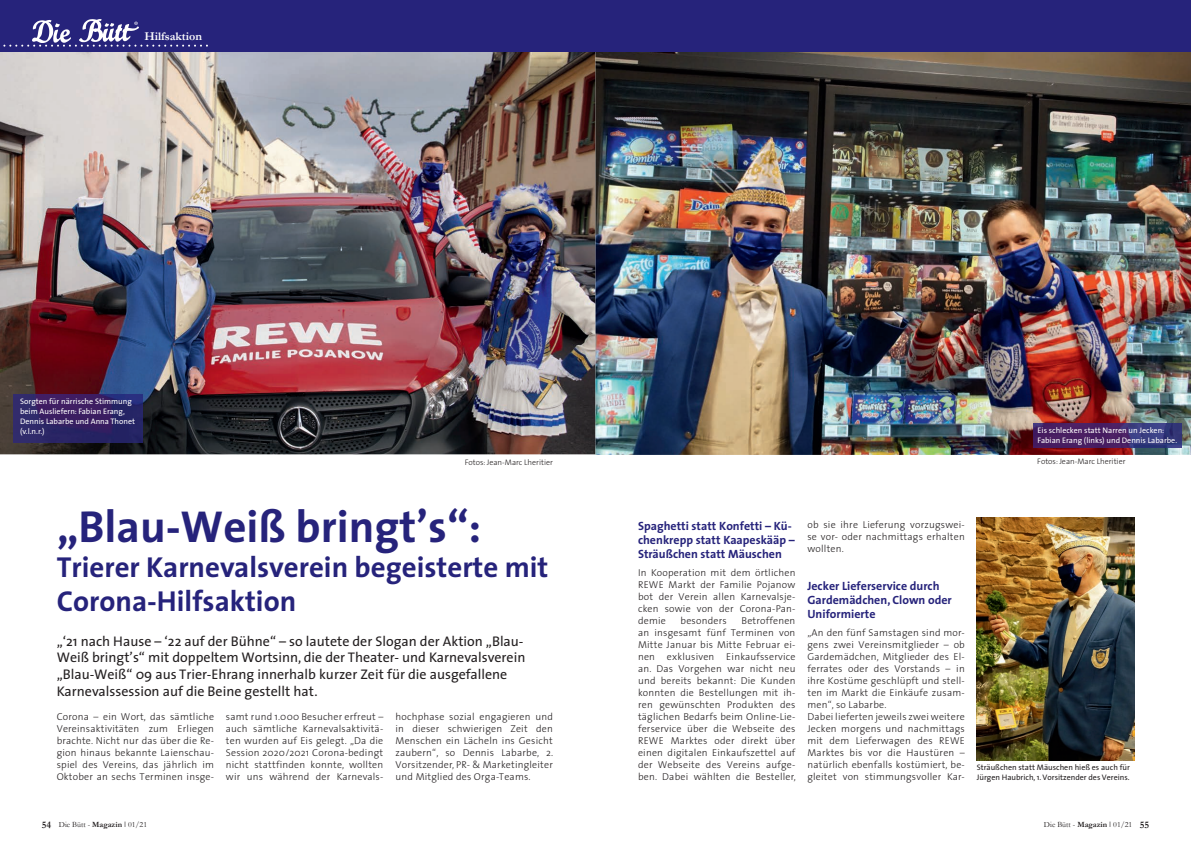
<style>
.page{position:relative;width:1191px;height:842px;background:#fff}
.page>*{position:absolute;margin:0;border:0;box-sizing:border-box;transform-origin:0 0}
.t1{font:700 45px "The Sans";color:#26237b}
.t2{font:700 29px/34.8px "The Sans";color:#26237b}
.t3{font:14px/16.8px "The Sans";color:#231f20}
.t4{font:700 12px/14px "The Sans";color:#26237b}
.t5{font:700 12px "Garamond";color:#fff}
.t6{font:300 10px/12px "The Sans";letter-spacing:.02em;color:#231f20;text-align:justify}
.t7{font:8px/10px "The Sans";color:#fff}
.t8{font:8px/10px "The Sans";color:#231f20}
.t9{font:300 8px "The Sans";color:#231f20}
.t10{font:8px "Garamond";color:#231f20}
.s1{font-weight:700;font-size:10px}
.s2{font-weight:700}
.s3{font-family:"The Sans";font-weight:300}
</style>
<div class="page">
<img style="left:977px;top:518px;width:157px;height:243px">
<img style="left:0;top:51px;width:1191px;height:404px">
<div style="left:0;top:0;width:1191px;height:51px;background:#26237b"></div>
<img style="left:14px;top:395px;width:128px;height:48px">
<img style="left:1034px;top:423px;width:147px;height:25px">
<img style="left:33px;top:20px;width:106px;height:23px">
<svg style="left:3px;top:45px;width:205px;height:2px"></svg>
<p class="t5" style="left:144px;top:28px;width:59px">Hilfsaktion</p>
<p class="t7" style="left:20px;top:396px;width:117px">Sorgten für närrische Stimmung beim Ausliefern: Fabian Erang,<br>Dennis Labarbe und Anna Thonet (v.l.n.r.)</p>
<p class="t7" style="left:1037px;top:425px;width:141px">Eis schlecken statt Narren un Jecken:<br>Fabian Erang (links) und Dennis Labarbe.</p>
<p class="t9" style="left:465px;top:455px;width:90px">Fotos: Jean-Marc Lheritier</p>
<p class="t9" style="left:1037px;top:454px;width:90px">Fotos: Jean-Marc Lheritier</p>
<h1 class="t1" style="left:57px;top:489px;width:426px">„Blau-Weiß bringt’s“:</h1>
<h2 class="t2" style="left:57px;top:549px;width:493px">Trierer Karnevalsverein begeisterte mit<br>Corona-Hilfsaktion</h2>
<p class="t3" style="left:57px;top:632px;width:470px">„‘21 nach Hause – ‘22 auf der Bühne“ – so lautete der Slogan der Aktion „Blau-Weiß bringt’s“ mit doppeltem Wortsinn, die der Theater- und Karnevalsverein „Blau-Weiß“ 09 aus Trier-Ehrang innerhalb kurzer Zeit für die ausgefallene Karnevalssession auf die Beine gestellt hat.</p>
<p class="t6" style="left:57px;top:710px;width:159px">Corona – ein Wort, das sämtliche Vereinsaktivitäten zum Erliegen brachte. Nicht nur das über die Re&shy;gion hinaus bekannte Laienschau&shy;spiel des Vereins, das jährlich im Oktober an sechs Terminen insge-</p>
<p class="t6" style="left:226px;top:710px;width:159px">samt rund 1.000 Besucher erfreut – auch sämtliche Karnevalsaktivitä&shy;ten wurden auf Eis gelegt. „Da die Session 2020/2021 Corona-bedingt nicht stattfinden konnte, wollten wir uns während der Karnevals-</p>
<p class="t6" style="left:395px;top:710px;width:159px">hochphase sozial engagieren und in dieser schwierigen Zeit den Menschen ein Lächeln ins Gesicht zaubern“, so Dennis Labarbe, 2.<br>Vorsitzender, PR- &amp; Marketingleiter und Mitglied des Orga-Teams.</p>
<p class="t4" style="left:638px;top:519px;width:158px">Spaghetti statt Konfetti – Kü&shy;chenkrepp statt Kaapeskääp –<br>Sträußchen statt Mäuschen</p>
<p class="t6" style="left:638px;top:566px;width:159px">In Kooperation mit dem örtlichen REWE Markt der Familie Pojanow bot der Verein allen Karnevalsje&shy;cken sowie von der Corona-Pan&shy;demie</p>
<p class="t6" style="left:638px;top:614px;width:159px;text-indent:104px">Betroffenen an insgesamt fünf Terminen von Mitte Januar bis Mitte Februar ei&shy;nen exklusiven Einkaufsservice an. Das Vorgehen war nicht neu und bereits bekannt: Die Kunden konnten die Bestellungen mit ih&shy;ren gewünschten Produkten des täglichen Bedarfs beim Online-Lie&shy;ferservice über die Webseite des REWE Marktes oder direkt über einen digitalen Einkaufszettel auf der Webseite des Vereins aufge&shy;ben. Dabei wählten die Besteller,</p>
<p class="t6" style="left:680px;top:614px;width:48px">besonders</p>
<p class="t6" style="left:807px;top:518px;width:159px">ob sie ihre Lieferung vorzugswei&shy;se vor- oder nachmittags erhalten wollten.</p>
<p class="t4" style="left:807px;top:579px;width:146px">Jecker Lieferservice durch<br>Gardemädchen, Clown oder<br>Uniformierte</p>
<p class="t6" style="left:807px;top:626px;width:159px;text-align:left">„An den fünf Samstagen sind mor&shy;gens zwei Vereinsmitglieder – ob<br>Gardemädchen, Mitglieder des El&shy;ferrates oder des Vorstands – in ihre Kostüme geschlüpft und stell&shy;ten im Markt die Einkäufe zusam&shy;men“, so Labarbe.<br>Dabei lieferten jeweils zwei weitere<br>Jecken morgens und nachmittags mit dem Lieferwagen des REWE<br>Marktes bis vor die Haustüren – natürlich ebenfalls kostümiert, be&shy;gleitet von stimmungsvoller Kar-</p>
<p class="t8" style="left:977px;top:762px;width:155px">Sträußchen statt Mäuschen hieß es auch für<br>Jürgen Haubrich, 1. Vorsitzender des Vereins.</p>
<p class="t10" style="left:42px;top:819px;width:107px"><span class="s1">54</span> Die Bütt - <span class="s2">Magazin</span> <span class="s3">I</span> 01/21</p>
<p class="t10" style="left:1044px;top:819px;width:107px">Die Bütt - <span class="s2">Magazin</span> <span class="s3">I</span> 01/21 <span class="s1">55</span></p>
</div>
